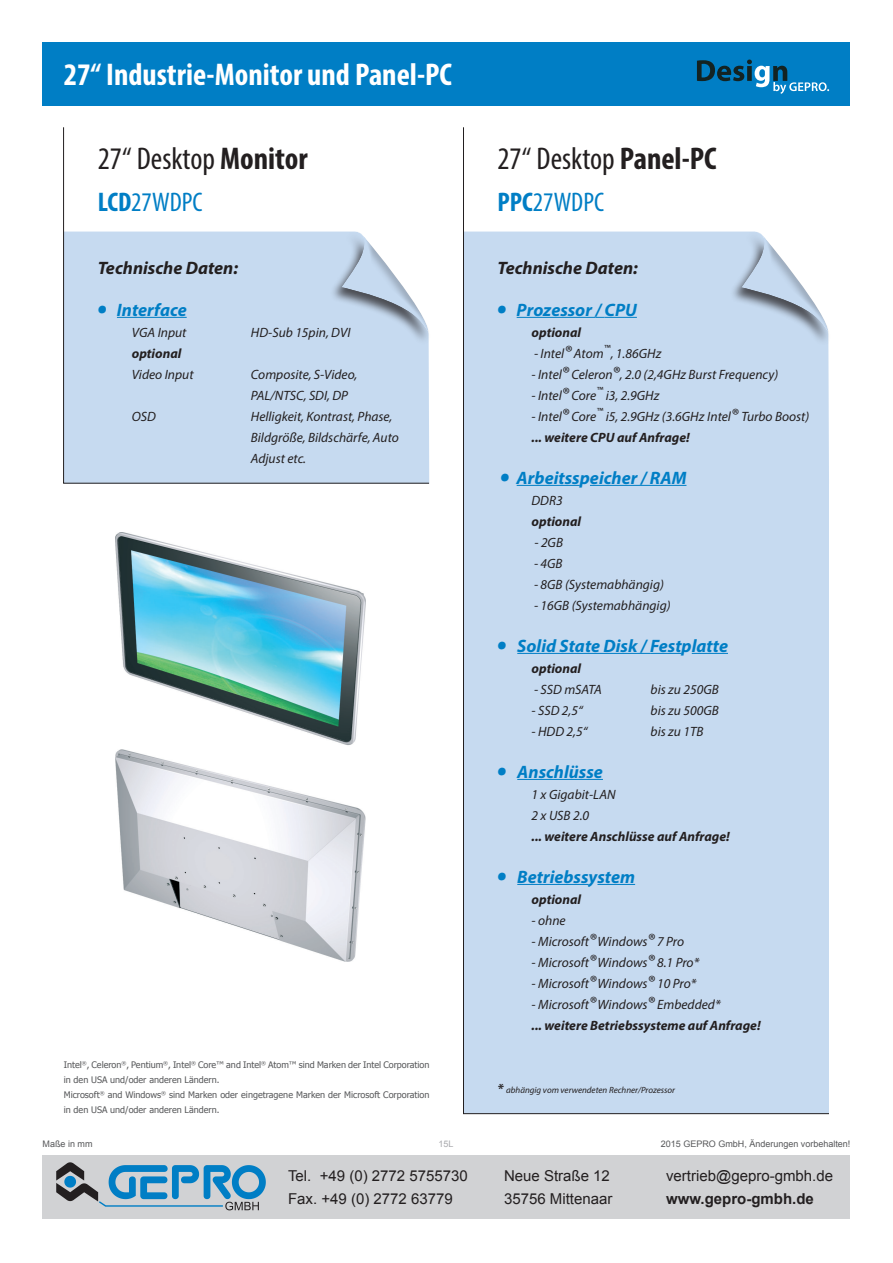
<style>
.page{position:relative;width:893px;height:1263px;background:#fff}
.page>*{position:absolute;margin:0;border:0;box-sizing:border-box;transform-origin:0 0}
.t1{font:italic 700 42px "Myriad Pro";color:#007ec5}
.t2{font:condensed 31.5px "Myriad Pro";color:#231f20}
.t3{font:700 condensed 31.5px "Myriad Pro";color:#fff}
.t4{font:condensed 27px "Myriad Pro";color:#007ec5}
.t5{font:italic 700 18px "Myriad Pro";color:#007ec5}
.t6{font:italic 700 18px "Myriad Pro";color:#231f20}
.t7{font:15px "Arial";color:#231f20}
.t8{font:700 15px "Arial";color:#231f20}
.t9{font:italic 13.5px/21px "Myriad Pro";color:#231f20}
.t10{font:italic 700 13.5px/21px "Myriad Pro";color:#231f20}
.t11{font:9px/15px "Tahoma";color:#57585a}
.t12{font:9px "Arial";color:#57585a}
.t13{font:italic 9px "Myriad Pro";color:#231f20}
.t14{font:9px "Arial";color:#a8a9ad}
.s1{font-weight:700}
.s2{font-size:18px}
.s3{font-weight:400}
.s4{font-weight:400;font-size:18px}
.s5{font-weight:700;font-size:13.5px}
</style>
<div class="page">
<div style="left:42px;top:1155px;width:808px;height:64px;background:#d1d2d4"></div>
<svg style="left:56px;top:1162px;width:210px;height:48px"></svg>
<div style="left:43px;top:43px;width:807px;height:63px;background:#007ec5"></div>
<svg style="left:697px;top:60px;width:132px;height:34px"></svg>
<svg style="left:463px;top:127px;width:366px;height:987px;background:#cbddf0"></svg>
<img style="left:115px;top:533px;width:250px;height:428px">
<svg style="left:63px;top:127px;width:367px;height:357px"></svg>
<hr style="left:517px;top:317px;width:78px;height:1px;background:#007ec5">
<hr style="left:604px;top:317px;width:33px;height:1px;background:#007ec5">
<hr style="left:517px;top:485px;width:63px;height:1px;background:#007ec5">
<hr style="left:590px;top:485px;width:96px;height:1px;background:#007ec5">
<hr style="left:517px;top:653px;width:133px;height:1px;background:#007ec5">
<hr style="left:650px;top:653px;width:32px;height:1px;background:#007ec5">
<hr style="left:692px;top:653px;width:36px;height:1px;background:#007ec5">
<hr style="left:517px;top:779px;width:86px;height:1px;background:#007ec5">
<hr style="left:517px;top:884px;width:72px;height:1px;background:#007ec5">
<hr style="left:597px;top:884px;width:38px;height:1px;background:#007ec5">
<div style="left:329px;top:231px;width:102px;height:115px;background:#231f20;opacity:.75"></div>
<svg style="left:341px;top:228px;width:90px;height:114px"></svg>
<div style="left:354px;top:231px;width:76px;height:103px;background:#231f20;opacity:.22"></div>
<div style="left:729px;top:231px;width:102px;height:115px;background:#231f20;opacity:.75"></div>
<svg style="left:741px;top:228px;width:90px;height:114px"></svg>
<div style="left:754px;top:231px;width:76px;height:104px;background:#231f20;opacity:.22"></div>
<h2 class="t3" style="left:64px;top:54px;width:390px">27“ Industrie-Monitor und Panel-PC</h2>
<h2 class="t2" style="left:98px;top:139px;width:211px">27“ Desktop <span class="s1">Monitor</span></h2>
<h3 class="t4" style="left:98px;top:185px;width:106px"><span class="s1">LCD</span>27WDPC</h3>
<h3 class="t6" style="left:98px;top:256px;width:142px">Technische Daten:</h3>
<h1 class="t1" style="left:98px;top:271px;width:12px">.</h1>
<h3 class="t5" style="left:117px;top:298px;width:71px">Interface</h3>
<p class="t9" style="left:132px;top:321px;width:56px">VGA Input</p>
<p class="t9" style="left:251px;top:321px;width:101px">HD-Sub 15pin, DVI</p>
<p class="t10" style="left:132px;top:342px;width:51px">optional</p>
<p class="t9" style="left:132px;top:363px;width:63px">Video Input</p>
<p class="t9" style="left:251px;top:363px;width:108px">Composite, S-Video,<br>PAL/NTSC, SDI, DP</p>
<p class="t9" style="left:132px;top:405px;width:26px">OSD</p>
<p class="t9" style="left:251px;top:405px;width:150px">Helligkeit, Kontrast, Phase,<br>Bildgröße, Bildschärfe, Auto<br>Adjust etc.</p>
<h2 class="t2" style="left:497px;top:139px;width:221px">27“ Desktop <span class="s1">Panel-PC</span></h2>
<h3 class="t4" style="left:497px;top:185px;width:108px"><span class="s1">PPC</span>27WDPC</h3>
<h3 class="t6" style="left:497px;top:256px;width:142px">Technische Daten:</h3>
<h1 class="t1" style="left:497px;top:271px;width:12px">.</h1>
<h3 class="t5" style="left:517px;top:298px;width:122px">Prozessor / CPU</h3>
<p class="t10" style="left:531px;top:321px;width:51px">optional</p>
<p class="t9" style="left:534px;top:342px;width:129px">- Intel<span class="s2">®</span> Atom<sup>™</sup>, 1.86GHz</p>
<p class="t9" style="left:531px;top:363px;width:248px">- Intel<span class="s2">®</span> Celeron<span class="s2">®</span>, 2.0 (2,4GHz Burst Frequency)</p>
<p class="t9" style="left:531px;top:384px;width:129px">- Intel<span class="s2">®</span> Core<sup>™</sup> i3, 2.9GHz</p>
<p class="t9" style="left:531px;top:405px;width:279px">- Intel<span class="s2">®</span> Core<sup>™</sup> i5, 2.9GHz (3.6GHz Intel<span class="s2">®</span> Turbo Boost) <span class="s1">... weitere CPU auf Anfrage!</span></p>
<h1 class="t1" style="left:500px;top:439px;width:12px">.</h1>
<h3 class="t5" style="left:517px;top:466px;width:171px">Arbeitsspeicher / RAM</h3>
<p class="t9" style="left:531px;top:489px;width:33px">DDR3</p>
<p class="t10" style="left:531px;top:510px;width:51px">optional</p>
<p class="t9" style="left:534px;top:531px;width:30px">- 2GB</p>
<p class="t9" style="left:534px;top:552px;width:30px">- 4GB</p>
<p class="t9" style="left:534px;top:573px;width:131px">- 8GB (Systemabhängig)</p>
<p class="t9" style="left:534px;top:594px;width:138px">- 16GB (Systemabhängig)</p>
<h1 class="t1" style="left:497px;top:607px;width:12px">.</h1>
<h3 class="t5" style="left:517px;top:634px;width:212px">Solid State Disk / Festplatte</h3>
<p class="t10" style="left:531px;top:657px;width:51px">optional</p>
<p class="t9" style="left:534px;top:678px;width:69px">- SSD mSATA</p>
<p class="t9" style="left:651px;top:678px;width:70px">bis zu 250GB</p>
<p class="t9" style="left:532px;top:699px;width:53px">- SSD 2,5“</p>
<p class="t9" style="left:651px;top:699px;width:70px">bis zu 500GB</p>
<p class="t9" style="left:532px;top:720px;width:57px">- HDD 2,5“</p>
<p class="t9" style="left:651px;top:720px;width:54px">bis zu 1TB</p>
<h1 class="t1" style="left:497px;top:733px;width:12px">.</h1>
<h3 class="t5" style="left:517px;top:760px;width:87px">Anschlüsse</h3>
<p class="t9" style="left:531px;top:783px;width:85px">1 x Gigabit-LAN<br>2 x USB 2.0</p>
<p class="t10" style="left:531px;top:825px;width:200px">... weitere Anschlüsse auf Anfrage!</p>
<h1 class="t1" style="left:497px;top:838px;width:12px">.</h1>
<h3 class="t5" style="left:517px;top:865px;width:119px">Betriebssystem</h3>
<p class="t10" style="left:531px;top:888px;width:51px">optional</p>
<p class="t9" style="left:532px;top:909px;width:36px">- ohne</p>
<p class="t9" style="left:532px;top:930px;width:154px">- Microsoft<span class="s2">®</span>Windows<span class="s2">®</span> 7 Pro</p>
<p class="t9" style="left:531px;top:951px;width:169px">- Microsoft<span class="s2">®</span>Windows<span class="s2">®</span> 8.1 Pro*</p>
<p class="t9" style="left:531px;top:972px;width:166px">- Microsoft<span class="s2">®</span>Windows<span class="s2">®</span> 10 Pro*</p>
<p class="t10" style="left:531px;top:993px;width:231px"><span class="s3">- Microsoft</span><span class="s4">®</span><span class="s3">Windows</span><span class="s4">®</span> <span class="s3">Embedded*<br></span>... weitere Betriebssysteme auf Anfrage!</p>
<p class="t11" style="left:64px;top:1057px;width:367px">Intel<sup>®</sup>, Celeron<sup>®</sup>, Pentium<sup>®</sup>, Intel<sup>®</sup> Core™ and Intel<sup>®</sup> Atom™ sind Marken der Intel Corporation in den USA und/oder anderen Ländern.<br>Microsoft<sup>®</sup> and Windows<sup>®</sup> sind Marken oder eingetragene Marken der Microsoft Corporation in den USA und/oder anderen Ländern.</p>
<p class="t12" style="left:43px;top:1138px;width:52px">Maße in mm</p>
<p class="t14" style="left:438px;top:1138px;width:17px">15L</p>
<p class="t12" style="left:661px;top:1138px;width:191px">2015 GEPRO GmbH, Änderungen vorbehalten!</p>
<p class="t13" style="left:497px;top:1084px;width:179px"><span class="s5">*</span> abhängig vom verwendeten Rechner/Prozessor</p>
<p class="t7" style="left:288px;top:1166px;width:181px">Tel. +49 (0) 2772 5755730</p>
<p class="t7" style="left:504px;top:1166px;width:107px">Neue Straße 12</p>
<p class="t7" style="left:666px;top:1166px;width:168px">vertrieb@gepro-gmbh.de</p>
<p class="t7" style="left:288px;top:1188px;width:166px">Fax. +49 (0) 2772 63779</p>
<p class="t7" style="left:504px;top:1188px;width:110px">35756 Mittenaar</p>
<p class="t8" style="left:666px;top:1188px;width:149px">www.gepro-gmbh.de</p>
</div>
